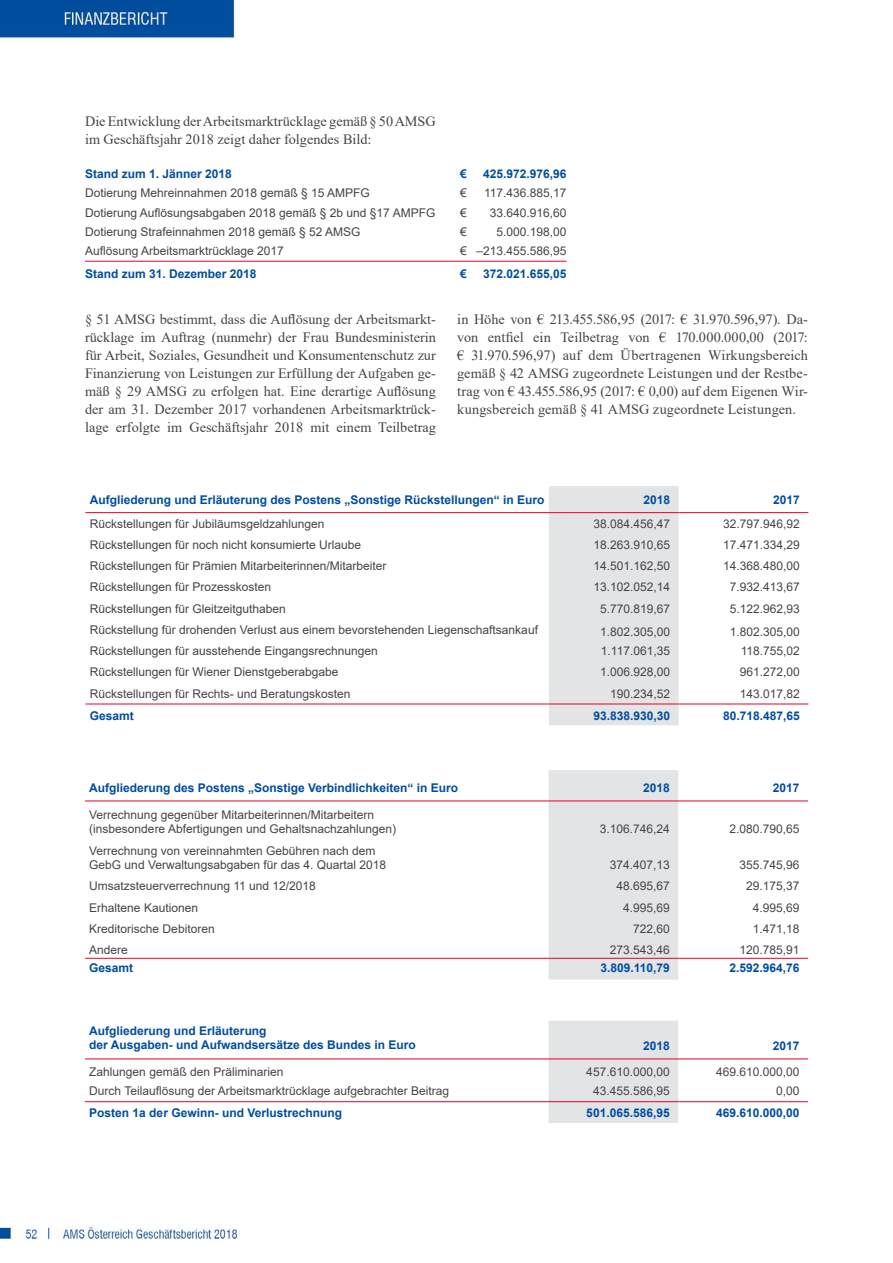
<style>
.page{position:relative;width:893px;height:1263px;background:#fff}
.page>*{position:absolute;margin:0;border:0;box-sizing:border-box;transform-origin:0 0}
.Standard_Text{font:14.25px/18px "Times New Roman";color:#454347;text-align:justify}
.text_tabellen{font:12px/13.8px "Arial";color:#454347}
.zahlen_tabellen{font:12px "Arial";color:#454347}
.Standard_Text-2{font:700 12px/13.8px "Arial";color:#004d9f}
.tabellen_txt{font:12px "Arial";color:#454347}
.hl3{font:700 12px "Arial";color:#004d9f}
.tabellen_txt-2{font:700 12px "Arial";color:#004d9f}
</style>
<div class="page">
<img style="left:0;top:0;width:809px;height:1240px">
<hr style="left:85px;top:261px;width:482px;height:1px;background:#e60029">
<div style="left:549px;top:486px;width:130px;height:239px;background:#e3e4e6"></div>
<hr style="left:85px;top:512px;width:464px;height:1px;background:#e60029">
<hr style="left:549px;top:512px;width:130px;height:1px;background:#e60029">
<hr style="left:679px;top:512px;width:129px;height:1px;background:#e60029">
<hr style="left:85px;top:704px;width:464px;height:1px;background:#e60029">
<hr style="left:549px;top:704px;width:130px;height:1px;background:#e60029">
<hr style="left:679px;top:704px;width:129px;height:1px;background:#e60029">
<div style="left:549px;top:770px;width:129px;height:209px;background:#e3e4e6"></div>
<hr style="left:85px;top:801px;width:464px;height:1px;background:#e60029">
<hr style="left:549px;top:801px;width:129px;height:1px;background:#e60029">
<hr style="left:678px;top:801px;width:130px;height:1px;background:#e60029">
<hr style="left:85px;top:958px;width:464px;height:1px;background:#e60029">
<hr style="left:549px;top:958px;width:129px;height:1px;background:#e60029">
<hr style="left:678px;top:958px;width:130px;height:1px;background:#e60029">
<div style="left:549px;top:1021px;width:129px;height:102px;background:#e3e4e6"></div>
<hr style="left:85px;top:1059px;width:464px;height:1px;background:#e60029">
<hr style="left:549px;top:1059px;width:129px;height:1px;background:#e60029">
<hr style="left:678px;top:1059px;width:130px;height:1px;background:#e60029">
<hr style="left:85px;top:1101px;width:464px;height:1px;background:#e60029">
<hr style="left:549px;top:1101px;width:129px;height:1px;background:#e60029">
<hr style="left:678px;top:1101px;width:130px;height:1px;background:#e60029">
<p class="Standard_Text" style="left:85px;top:112px;width:352px">Die Entwicklung der Arbeitsmarktrücklage gemäß § 50 AMSG im Geschäftsjahr 2018 zeigt daher folgendes Bild:</p>
<p class="tabellen_txt-2" style="left:85px;top:166px;width:148px">Stand zum 1. Jänner 2018</p>
<p class="tabellen_txt-2" style="left:460px;top:166px;width:8px">€</p>
<p class="tabellen_txt-2" style="left:483px;top:166px;width:85px">425.972.976,96</p>
<p class="tabellen_txt" style="left:85px;top:185px;width:286px">Dotierung Mehreinnahmen 2018 gemäß § 15 AMPFG</p>
<p class="tabellen_txt" style="left:460px;top:185px;width:8px">€</p>
<p class="tabellen_txt" style="left:484px;top:185px;width:84px">117.436.885,17</p>
<p class="tabellen_txt" style="left:85px;top:204px;width:352px">Dotierung Auflösungsabgaben 2018 gemäß § 2b und §17 AMPFG</p>
<p class="tabellen_txt" style="left:460px;top:204px;width:8px">€</p>
<p class="tabellen_txt" style="left:490px;top:204px;width:78px">33.640.916,60</p>
<p class="tabellen_txt" style="left:85px;top:223px;width:277px">Dotierung Strafeinnahmen 2018 gemäß § 52 AMSG</p>
<p class="tabellen_txt" style="left:460px;top:223px;width:8px">€</p>
<p class="tabellen_txt" style="left:497px;top:223px;width:72px">5.000.198,00</p>
<p class="tabellen_txt" style="left:85px;top:243px;width:200px">Auflösung Arbeitsmarktrücklage 2017</p>
<p class="tabellen_txt" style="left:460px;top:243px;width:108px">€ –213.455.586,95</p>
<p class="Standard_Text-2" style="left:85px;top:267px;width:173px">Stand zum 31. Dezember 2018</p>
<p class="Standard_Text-2" style="left:460px;top:267px;width:8px">€</p>
<p class="Standard_Text-2" style="left:483px;top:267px;width:85px">372.021.655,05</p>
<p class="Standard_Text" style="left:85px;top:310px;width:352px">§ 51 AMSG bestimmt, dass die Auflösung der Arbeitsmarkt&shy;rücklage im Auftrag (nunmehr) der Frau Bundesministerin für Arbeit, Soziales, Gesundheit und Konsumentenschutz zur Finanzierung von Leistungen zur Erfüllung der Aufgaben ge&shy;mäß § 29 AMSG zu erfolgen hat. Eine derartige Auflösung der am 31. Dezember 2017 vorhandenen Arbeitsmarktrück&shy;lage erfolgte im Geschäftsjahr 2018 mit einem Teilbetrag</p>
<p class="Standard_Text" style="left:457px;top:310px;width:352px">in Höhe von € 213.455.586,95 (2017: € 31.970.596,97). Da&shy;von entfiel ein Teilbetrag von € 170.000.000,00 (2017: € 31.970.596,97) auf dem Übertragenen Wirkungsbereich gemäß § 42 AMSG zugeordnete Leistungen und der Restbe&shy;trag von € 43.455.586,95 (2017: € 0,00) auf dem Eigenen Wir&shy;kungsbereich gemäß § 41 AMSG zugeordnete Leistungen.</p>
<h1 class="hl3" style="left:90px;top:491px;width:456px">Aufgliederung und Erläuterung des Postens „Sonstige Rückstellungen“ in Euro</h1>
<h1 class="hl3" style="left:643px;top:491px;width:28px">2018</h1>
<h1 class="hl3" style="left:773px;top:491px;width:28px">2017</h1>
<p class="text_tabellen" style="left:90px;top:516px;width:236px">Rückstellungen für Jubiläumsgeldzahlungen</p>
<p class="zahlen_tabellen" style="left:593px;top:515px;width:78px">38.084.456,47</p>
<p class="zahlen_tabellen" style="left:723px;top:515px;width:78px">32.797.946,92</p>
<p class="text_tabellen" style="left:90px;top:538px;width:273px">Rückstellungen für noch nicht konsumierte Urlaube</p>
<p class="zahlen_tabellen" style="left:593px;top:536px;width:78px">18.263.910,65</p>
<p class="zahlen_tabellen" style="left:723px;top:536px;width:78px">17.471.334,29</p>
<p class="text_tabellen" style="left:90px;top:559px;width:298px">Rückstellungen für Prämien Mitarbeiterinnen/Mitarbeiter</p>
<p class="zahlen_tabellen" style="left:593px;top:558px;width:78px">14.501.162,50</p>
<p class="zahlen_tabellen" style="left:723px;top:558px;width:78px">14.368.480,00</p>
<p class="text_tabellen" style="left:90px;top:580px;width:183px">Rückstellungen für Prozesskosten</p>
<p class="zahlen_tabellen" style="left:593px;top:579px;width:78px">13.102.052,14</p>
<p class="zahlen_tabellen" style="left:730px;top:579px;width:72px">7.932.413,67</p>
<p class="text_tabellen" style="left:90px;top:601px;width:198px">Rückstellungen für Gleitzeitguthaben</p>
<p class="zahlen_tabellen" style="left:600px;top:600px;width:72px">5.770.819,67</p>
<p class="zahlen_tabellen" style="left:730px;top:600px;width:72px">5.122.962,93</p>
<p class="text_tabellen" style="left:90px;top:623px;width:450px">Rückstellung für drohenden Verlust aus einem bevorstehenden Liegenschaftsankauf</p>
<p class="zahlen_tabellen" style="left:600px;top:623px;width:72px">1.802.305,00</p>
<p class="zahlen_tabellen" style="left:730px;top:623px;width:72px">1.802.305,00</p>
<p class="text_tabellen" style="left:90px;top:644px;width:290px">Rückstellungen für ausstehende Eingangsrechnungen</p>
<p class="zahlen_tabellen" style="left:601px;top:643px;width:71px">1.117.061,35</p>
<p class="zahlen_tabellen" style="left:741px;top:643px;width:61px">118.755,02</p>
<p class="text_tabellen" style="left:90px;top:665px;width:250px">Rückstellungen für Wiener Dienstgeberabgabe</p>
<p class="zahlen_tabellen" style="left:600px;top:664px;width:72px">1.006.928,00</p>
<p class="zahlen_tabellen" style="left:740px;top:664px;width:62px">961.272,00</p>
<p class="text_tabellen" style="left:90px;top:686px;width:262px">Rückstellungen für Rechts- und Beratungskosten</p>
<p class="zahlen_tabellen" style="left:610px;top:685px;width:62px">190.234,52</p>
<p class="zahlen_tabellen" style="left:740px;top:685px;width:62px">143.017,82</p>
<h1 class="hl3" style="left:90px;top:707px;width:46px">Gesamt</h1>
<h1 class="hl3" style="left:593px;top:707px;width:78px">93.838.930,30</h1>
<h1 class="hl3" style="left:723px;top:707px;width:78px">80.718.487,65</h1>
<p class="Standard_Text-2" style="left:89px;top:781px;width:370px">Aufgliederung des Postens „Sonstige Verbindlichkeiten“ in Euro</p>
<p class="Standard_Text-2" style="left:643px;top:781px;width:28px">2018</p>
<p class="Standard_Text-2" style="left:773px;top:781px;width:28px">2017</p>
<p class="text_tabellen" style="left:89px;top:808px;width:308px">Verrechnung gegenüber Mitarbeiterinnen/Mitarbeitern (insbesondere Abfertigungen und Gehaltsnachzahlungen)</p>
<p class="zahlen_tabellen" style="left:600px;top:820px;width:72px">3.106.746,24</p>
<p class="zahlen_tabellen" style="left:729px;top:820px;width:72px">2.080.790,65</p>
<p class="text_tabellen" style="left:89px;top:844px;width:298px">Verrechnung von vereinnahmten Gebühren nach dem<br>GebG und Verwaltungsabgaben für das 4. Quartal 2018</p>
<p class="zahlen_tabellen" style="left:610px;top:856px;width:62px">374.407,13</p>
<p class="zahlen_tabellen" style="left:739px;top:856px;width:62px">355.745,96</p>
<p class="text_tabellen" style="left:89px;top:879px;width:228px">Umsatzsteuerverrechnung 11 und 12/2018</p>
<p class="zahlen_tabellen" style="left:616px;top:878px;width:55px">48.695,67</p>
<p class="zahlen_tabellen" style="left:746px;top:878px;width:55px">29.175,37</p>
<p class="text_tabellen" style="left:89px;top:900px;width:110px">Erhaltene Kautionen</p>
<p class="zahlen_tabellen" style="left:623px;top:899px;width:48px">4.995,69</p>
<p class="zahlen_tabellen" style="left:753px;top:899px;width:48px">4.995,69</p>
<p class="text_tabellen" style="left:89px;top:921px;width:127px">Kreditorische Debitoren</p>
<p class="zahlen_tabellen" style="left:633px;top:920px;width:38px">722,60</p>
<p class="zahlen_tabellen" style="left:753px;top:920px;width:48px">1.471,18</p>
<p class="text_tabellen" style="left:89px;top:943px;width:40px">Andere</p>
<p class="zahlen_tabellen" style="left:610px;top:941px;width:62px">273.543,46</p>
<p class="zahlen_tabellen" style="left:739px;top:941px;width:62px">120.785,91</p>
<p class="Standard_Text-2" style="left:89px;top:961px;width:46px">Gesamt</p>
<p class="Standard_Text-2" style="left:600px;top:961px;width:71px">3.809.110,79</p>
<p class="Standard_Text-2" style="left:729px;top:961px;width:72px">2.592.964,76</p>
<p class="Standard_Text-2" style="left:89px;top:1024px;width:328px">Aufgliederung und Erläuterung<br>der Ausgaben- und Aufwandsersätze des Bundes in Euro</p>
<p class="Standard_Text-2" style="left:643px;top:1039px;width:28px">2018</p>
<p class="Standard_Text-2" style="left:773px;top:1039px;width:28px">2017</p>
<p class="text_tabellen" style="left:89px;top:1065px;width:196px">Zahlungen gemäß den Präliminarien</p>
<p class="zahlen_tabellen" style="left:586px;top:1064px;width:85px">457.610.000,00</p>
<p class="zahlen_tabellen" style="left:716px;top:1064px;width:85px">469.610.000,00</p>
<p class="text_tabellen" style="left:89px;top:1084px;width:361px">Durch Teilauflösung der Arbeitsmarktrücklage aufgebrachter Beitrag</p>
<p class="zahlen_tabellen" style="left:593px;top:1083px;width:78px">43.455.586,95</p>
<p class="zahlen_tabellen" style="left:776px;top:1083px;width:25px">0,00</p>
<p class="Standard_Text-2" style="left:89px;top:1106px;width:254px">Posten 1a der Gewinn- und Verlustrechnung</p>
<p class="Standard_Text-2" style="left:586px;top:1106px;width:85px">501.065.586,95</p>
<p class="Standard_Text-2" style="left:716px;top:1106px;width:85px">469.610.000,00</p>
</div>
